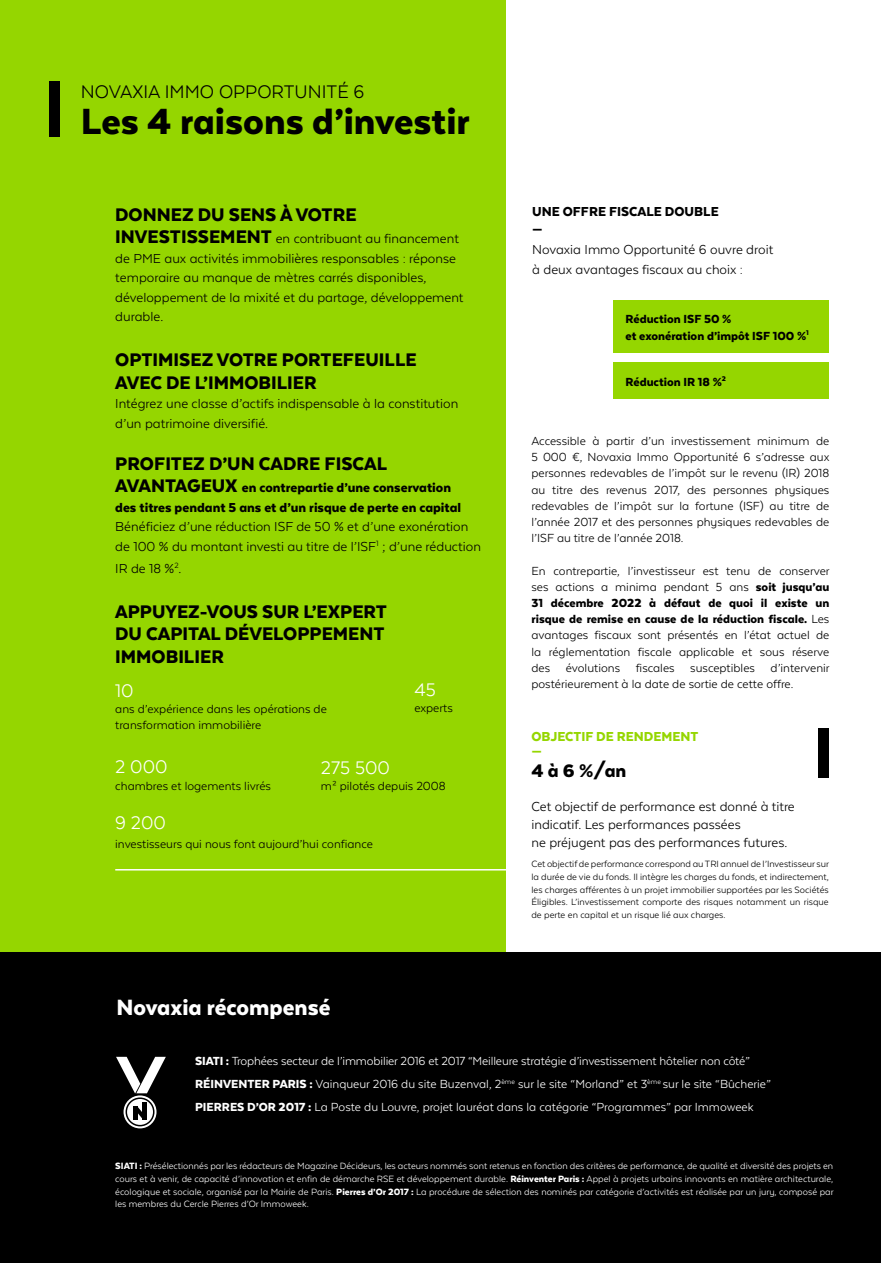
<style>
.page{position:relative;width:881px;height:1263px;background:#fff}
.page>*{position:absolute;margin:0;border:0;box-sizing:border-box;transform-origin:0 0}
.t1{font:900 42px "Texta Alt";color:#000}
.t2{font:900 25.5px "Texta Alt";color:#fff}
.t3{font:900 21px/22.5px "Texta Alt";color:#000}
.t4{font:21px "Texta Alt";color:#000}
.t5{font:21px "Texta Alt";color:#fff}
.t6{font:15px/19.5px "Texta Alt";color:#000}
.t7{font:900 15px/19.5px "Texta Alt";color:#000}
.t8{font:900 15px/15px "Texta Alt";color:#95d600}
.t9{font:13.5px/16.2px "Texta Alt";color:#000;text-align:justify}
.t10{font:13.5px/22.5px "Texta Alt";letter-spacing:-.005em;color:#fff}
.t11{font:900 13.5px/16.2px "Texta Alt";color:#000}
.t12{font:10.5px/12.6px "Texta Alt";color:#fff;text-align:justify}
.t13{font:10.5px/12.6px "Texta Alt";color:#000;text-align:justify}
.s1{font-weight:900;font-size:21px}
.s2{font-size:21px}
.s3{font-weight:900}
</style>
<div class="page">
<img style="left:880px;top:952px;width:1px;height:311px">
<div style="left:612px;top:300px;width:216px;height:52px;background:#95d600"></div>
<div style="left:612px;top:362px;width:216px;height:36px;background:#95d600"></div>
<div style="left:0;top:0;width:506px;height:1017px;background:#95d600"></div>
<div style="left:49px;top:81px;width:11px;height:55px;background:#000"></div>
<div style="left:818px;top:729px;width:10px;height:49px;background:#000"></div>
<div style="left:0;top:952px;width:880px;height:311px;background:#000"></div>
<svg style="left:123px;top:1095px;width:33px;height:33px"></svg>
<div style="left:125px;top:1097px;width:29px;height:29px;border:2px solid #000;border-radius:50%"></div>
<svg style="left:116px;top:1057px;width:50px;height:36px"></svg>
<svg style="left:137px;top:1106px;width:6px;height:13px"></svg>
<hr style="left:143px;top:1102px;width:4px;height:17px;background:#000">
<hr style="left:133px;top:1106px;width:4px;height:13px;background:#000">
<hr style="left:115px;top:869px;width:391px;height:1px;background:#fff">
<h3 class="t4" style="left:81px;top:81px;width:285px">NOVAXIA IMMO OPPORTUNITÉ 6</h3>
<h1 class="t1" style="left:81px;top:99px;width:390px">Les 4 raisons d’investir</h1>
<h3 class="t3" style="left:115px;top:203px;width:243px">DONNEZ DU SENS À VOTRE</h3>
<p class="t6" style="left:115px;top:229px;width:350px"><span class="s1">INVESTISSEMENT</span> en contribuant au financement de PME aux activités immobilières responsables : réponse temporaire au manque de mètres carrés disponibles, développement de la mixité et du partage, développement durable.</p>
<h3 class="t3" style="left:115px;top:349px;width:303px">OPTIMISEZ VOTRE PORTEFEUILLE<br>AVEC DE L’IMMOBILIER</h3>
<p class="t6" style="left:115px;top:394px;width:344px">Intégrez une classe d’actifs indispensable à la constitution d’un patrimoine diversifié.</p>
<h3 class="t3" style="left:115px;top:452px;width:273px">PROFITEZ D’UN CADRE FISCAL</h3>
<p class="t7" style="left:115px;top:478px;width:347px"><span class="s2">AVANTAGEUX</span> en contrepartie d’une conservation des titres pendant 5 ans et d’un risque de perte en capital</p>
<p class="t6" style="left:115px;top:517px;width:367px">Bénéficiez d’une réduction ISF de 50 % et d’une exonération de 100 % du montant investi au titre de l’ISF<sup>1</sup> ; d’une réduction</p>
<p class="t6" style="left:115px;top:558px;width:68px">IR de 18 %<sup>2</sup>.</p>
<h3 class="t3" style="left:115px;top:600px;width:273px;text-align:justify">APPUYEZ-VOUS SUR L’EXPERT DU CAPITAL DÉVELOPPEMENT IMMOBILIER</h3>
<h3 class="t5" style="left:115px;top:679px;width:20px">10</h3>
<p class="t9" style="left:115px;top:700px;width:213px">ans d’expérience dans les opérations de transformation immobilière</p>
<h3 class="t5" style="left:414px;top:679px;width:23px">45</h3>
<p class="t9" style="left:414px;top:700px;width:40px">experts</p>
<h3 class="t5" style="left:115px;top:756px;width:54px">2 000</h3>
<p class="t9" style="left:115px;top:777px;width:157px">chambres et logements livrés</p>
<h3 class="t5" style="left:115px;top:811px;width:52px">9 200</h3>
<p class="t9" style="left:115px;top:836px;width:259px">investisseurs qui nous font aujourd’hui confiance</p>
<h3 class="t5" style="left:321px;top:757px;width:70px">275 500</h3>
<p class="t9" style="left:321px;top:778px;width:126px">m² pilotés depuis 2008</p>
<h2 class="t2" style="left:116px;top:994px;width:215px">Novaxia récompensé</h2>
<p class="t7" style="left:532px;top:202px;width:188px;line-height:18px">UNE OFFRE FISCALE DOUBLE —</p>
<p class="t6" style="left:532px;top:240px;width:242px">Novaxia Immo Opportunité 6 ouvre droit à deux avantages fiscaux au choix :</p>
<p class="t11" style="left:625px;top:311px;width:185px">Réduction ISF 50 %<br>et exonération d’impôt ISF 100 %<sup>1</sup></p>
<p class="t11" style="left:625px;top:373px;width:102px">Réduction IR 18 %<sup>2</sup></p>
<p class="t9" style="left:531px;top:433px;width:299px">Accessible à partir d’un investissement minimum de 5 000 €, Novaxia Immo Opportunité 6 s’adresse aux personnes redevables de l’impôt sur le revenu (IR) 2018 au titre des revenus 2017, des personnes physiques redevables de l’impôt sur la fortune (ISF) au titre de l’année 2017 et des personnes physiques redevables de l’ISF au titre de l’année 2018.</p>
<p class="t9" style="left:531px;top:562px;width:299px">En contrepartie, l’investisseur est tenu de conserver ses actions a minima pendant 5 ans <span class="s3">soit jusqu’au 31 décembre 2022 à défaut de quoi il existe un risque de remise en cause de la réduction fiscale.</span> Les avantages fiscaux sont présentés en l’état actuel de la réglementation fiscale applicable et sous réserve des évolutions fiscales susceptibles d’intervenir postérieurement à la date de sortie de cette offre.</p>
<p class="t8" style="left:531px;top:729px;width:168px">OBJECTIF DE RENDEMENT —</p>
<h3 class="t3" style="left:531px;top:759px;width:96px">4 à 6 %/an</h3>
<p class="t6" style="left:531px;top:797px;width:265px;line-height:18px">Cet objectif de performance est donné à titre indicatif. Les performances passées<br>ne préjugent pas des performances futures.</p>
<p class="t13" style="left:531px;top:858px;width:299px">Cet objectif de performance correspond au TRI annuel de l’Investisseur sur la durée de vie du fonds. Il intègre les charges du fonds, et indirectement, les charges afférentes à un projet immobilier supportées par les Sociétés Éligibles. L’investissement comporte des risques notamment un risque de perte en capital et un risque lié aux charges.</p>
<p class="t10" style="left:195px;top:1050px;width:577px"><span class="s3">SIATI :</span> Trophées secteur de l’immobilier 2016 et 2017 “Meilleure stratégie d’investissement hôtelier non côté”<br><span class="s3">RÉINVENTER PARIS :</span> Vainqueur 2016 du site Buzenval, 2<sup>ème</sup> sur le site “Morland” et 3<sup>ème</sup> sur le site “Bûcherie”<br><span class="s3">PIERRES D’OR 2017 :</span> La Poste du Louvre, projet lauréat dans la catégorie “Programmes” par Immoweek</p>
<p class="t12" style="left:115px;top:1160px;width:719px"><span class="s3">SIATI :</span> Présélectionnés par les rédacteurs de Magazine Décideurs, les acteurs nommés sont retenus en fonction des critères de performance, de qualité et diversité des projets en cours et à venir, de capacité d’innovation et enfin de démarche RSE et développement durable. <span class="s3">Réinventer Paris :</span> Appel à projets urbains innovants en matière architecturale, écologique et sociale, organisé par la Mairie de Paris. <span class="s3">Pierres d’Or 2017 :</span> La procédure de sélection des nominés par catégorie d’activités est réalisée par un jury, composé par les membres du Cercle Pierres d’Or Immoweek.</p>
</div>
